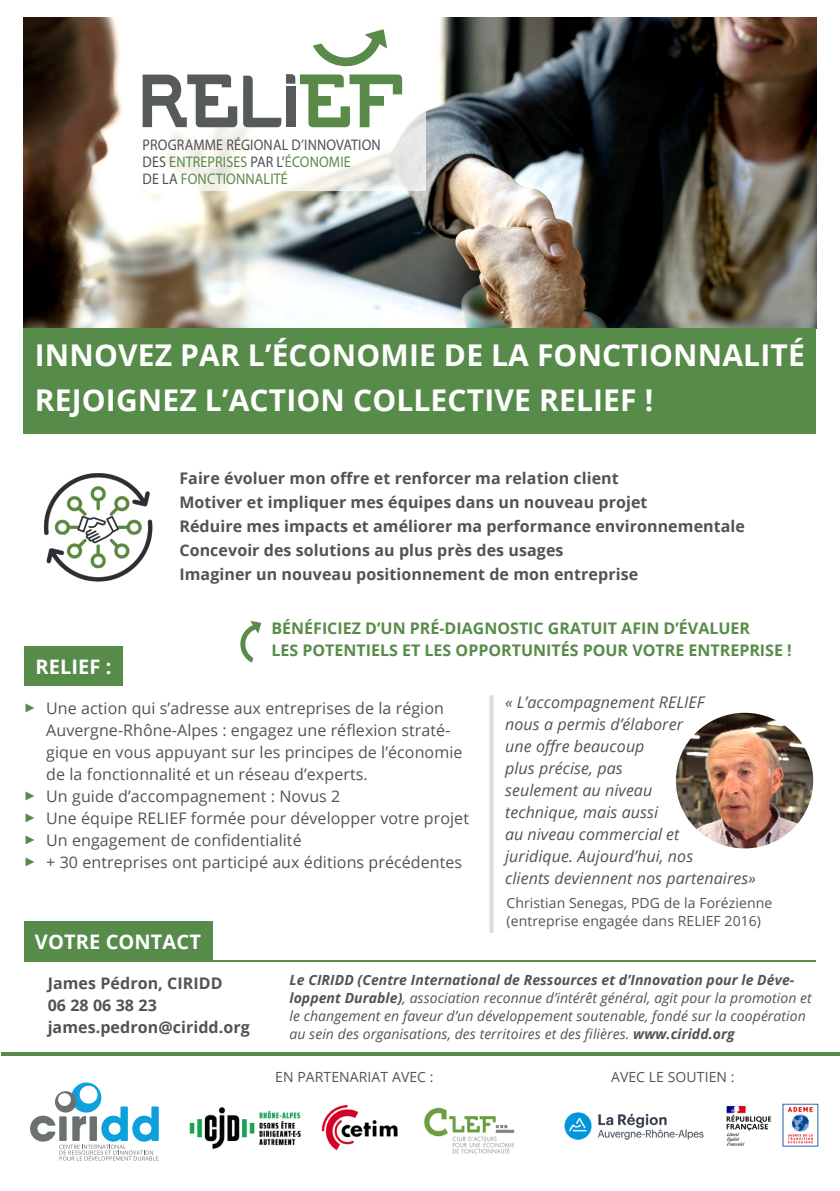
<style>
.page{position:relative;width:840px;height:1191px;background:#fff}
.page>*{position:absolute;margin:0;border:0;box-sizing:border-box;transform-origin:0 0}
.t1{font:700 30px "Open Sans";letter-spacing:.005em;color:#fff}
.t2{font:700 20px "Open Sans";letter-spacing:.005em;color:#fff}
.liste_à_puces{font:16px/22px "Open Sans";letter-spacing:.005em;color:#535355}
.liste_à_puces-2{font:700 16px "Open Sans";letter-spacing:.005em;color:#535355}
.texte_simple{font:italic 16px/22px "Open Sans";letter-spacing:.005em;color:#535355}
.t3{font:700 16px/22px "Open Sans";color:#578b49}
.texte_simple-2{font:700 16px/22px "Open Sans";letter-spacing:.005em;color:#535355}
.t4{font:15.4px/17.2px "Myriad Pro";letter-spacing:.01em;color:#4e5153;scale:.91 1}
.t5{font:italic 14px/18px "Open Sans";letter-spacing:.005em;color:#535355}
.t6{font:14px "Open Sans";letter-spacing:.005em;color:#535355}
.s1{color:#598a49}
.s2{color:#598b49}
.s3{font-weight:700}
</style>
<div class="page">
<img style="left:24px;top:17px;width:791px;height:311px">
<img style="left:675px;top:713px;width:137px;height:135px">
<div style="left:24px;top:328px;width:791px;height:106px;background:#578b49"></div>
<hr style="left:1px;top:1052px;width:838px;height:4px;background:#578b49">
<hr style="left:24px;top:960px;width:791px;height:1px;background:#578b49">
<svg style="left:30px;top:1082px;width:129px;height:78px"></svg>
<img style="left:189px;top:1103px;width:630px;height:51px">
<div style="left:24px;top:921px;width:188px;height:40px;background:#578b49"></div>
<div style="left:24px;top:646px;width:99px;height:40px;background:#578b49"></div>
<svg style="left:489px;top:695px;width:4px;height:238px"></svg>
<svg style="left:127px;top:23px;width:298px;height:167px"></svg>
<svg style="left:142px;top:74px;width:95px;height:53px"></svg>
<svg style="left:313px;top:29px;width:74px;height:38px"></svg>
<svg style="left:243px;top:74px;width:159px;height:53px"></svg>
<div style="left:286px;top:87px;width:9px;height:40px;background:#565a5b"></div>
<svg style="left:240px;top:621px;width:21px;height:41px"></svg>
<img style="left:43px;top:473px;width:110px;height:109px">
<p class="t4" style="left:142px;top:136px;width:263px">PROGRAMME RÉGIONAL D’INNOVATION<br>DES <span class="s1">ENTREPRISES</span> PAR L’<span class="s2">ÉCONOMIE<br></span>DE LA <span class="s2">FONCTIONNALITÉ</span></p>
<p class="t1" style="left:35px;top:334px;width:771px">INNOVEZ PAR L’ÉCONOMIE DE LA FONCTIONNALITÉ</p>
<p class="t1" style="left:35px;top:378px;width:619px">REJOIGNEZ L’ACTION COLLECTIVE RELIEF !</p>
<p class="liste_à_puces-2" style="left:179px;top:467px;width:440px">Faire évoluer mon offre et renforcer ma relation client</p>
<p class="liste_à_puces-2" style="left:179px;top:491px;width:469px">Motiver et impliquer mes équipes dans un nouveau projet</p>
<p class="liste_à_puces-2" style="left:179px;top:515px;width:567px">Réduire mes impacts et améliorer ma performance environnementale</p>
<p class="liste_à_puces-2" style="left:179px;top:539px;width:385px">Concevoir des solutions au plus près des usages</p>
<p class="liste_à_puces-2" style="left:179px;top:563px;width:460px">Imaginer un nouveau positionnement de mon entreprise</p>
<p class="t2" style="left:35px;top:652px;width:78px">RELIEF :</p>
<p class="t3" style="left:271px;top:617px;width:521px">BÉNÉFICIEZ D’UN PRÉ-DIAGNOSTIC GRATUIT AFIN D’ÉVALUER<br>LES POTENTIELS ET LES OPPORTUNITÉS POUR VOTRE ENTREPRISE !</p>
<p class="liste_à_puces" style="left:46px;top:696px;width:417px">Une action qui s’adresse aux entreprises de la région Auvergne-Rhône-Alpes : engagez une réflexion straté&shy;gique en vous appuyant sur les principes de l’économie de la fonctionnalité et un réseau d’experts.</p>
<p class="liste_à_puces" style="left:46px;top:784px;width:295px">Un guide d’accompagnement : Novus 2</p>
<p class="liste_à_puces" style="left:46px;top:806px;width:424px">Une équipe RELIEF formée pour développer votre projet</p>
<p class="liste_à_puces" style="left:46px;top:828px;width:257px">Un engagement de confidentialité</p>
<p class="liste_à_puces" style="left:46px;top:850px;width:417px">+ 30 entreprises ont participé aux éditions précédentes</p>
<p class="t2" style="left:35px;top:927px;width:167px">VOTRE CONTACT</p>
<p class="texte_simple" style="left:505px;top:690px;width:252px">« L’accompagnement RELIEF<br>nous a permis d’élaborer<br>une offre beaucoup<br>plus précise, pas<br>seulement au niveau<br>technique, mais aussi<br>au niveau commercial et<br>juridique. Aujourd’hui, nos<br>clients deviennent nos partenaires»</p>
<p class="t6" style="left:506px;top:893px;width:267px">Christian Senegas, PDG de la Forézienne</p>
<p class="t6" style="left:506px;top:911px;width:256px">(entreprise engagée dans RELIEF 2016)</p>
<p class="texte_simple-2" style="left:48px;top:972px;width:204px">James Pédron, CIRIDD<br>06 28 06 38 23 james.pedron@ciridd.org</p>
<p class="t5" style="left:289px;top:970px;width:523px"><span class="s3">Le CIRIDD (Centre International de Ressources et d’Innovation pour le Déve&shy;loppent Durable)</span>, association reconnue d’intérêt général, agit pour la promotion et le changement en faveur d’un développement soutenable, fondé sur la coopération au sein des organisations, des territoires et des filières. <span class="s3">www.ciridd.org</span></p>
<p class="t6" style="left:275px;top:1067px;width:160px">EN PARTENARIAT AVEC :</p>
<p class="t6" style="left:610px;top:1067px;width:125px">AVEC LE SOUTIEN :</p>
</div>
